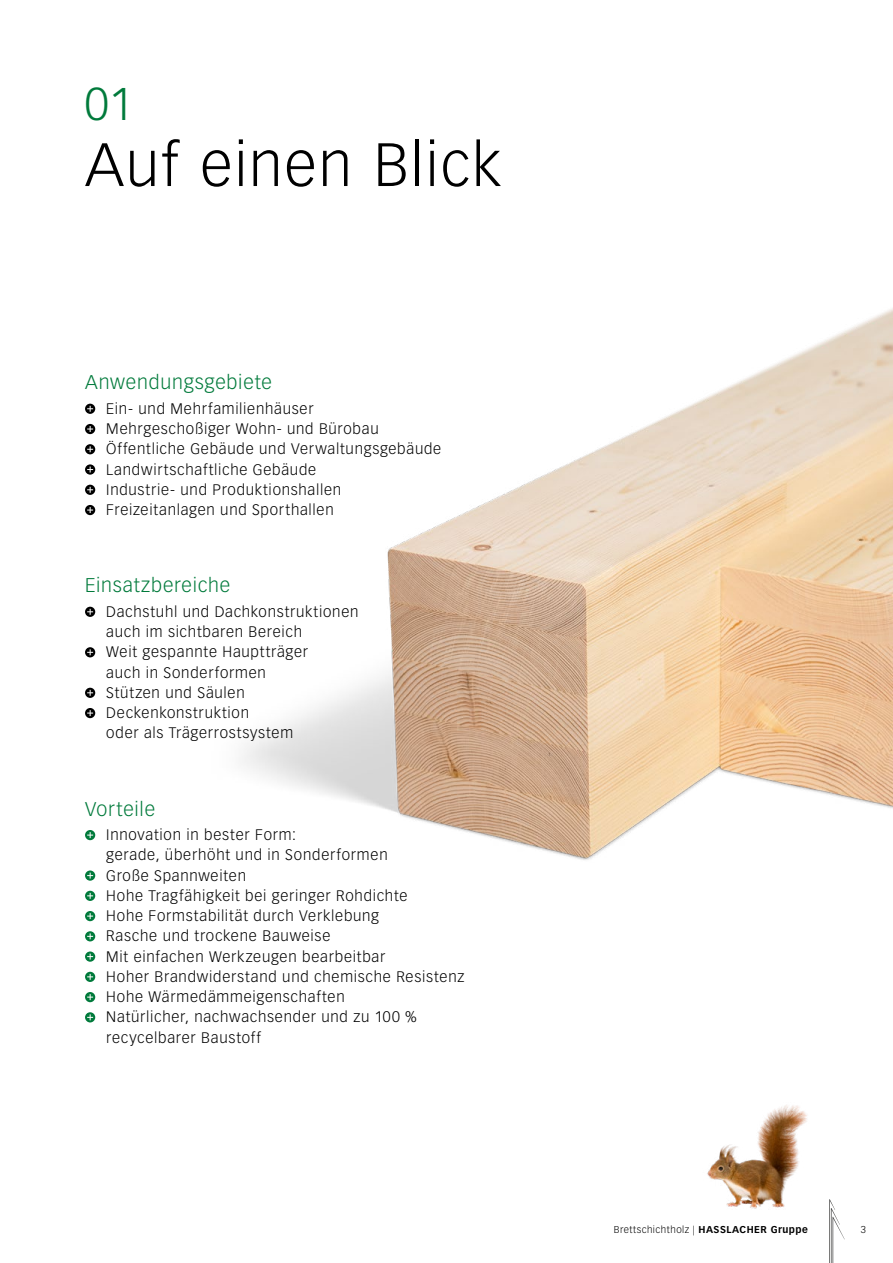
<style>
.page{position:relative;width:893px;height:1263px;background:#fff}
.page>*{position:absolute;margin:0;border:0;box-sizing:border-box;transform-origin:0 0}
.t1{font:300 60px "Vectora LT Pro";letter-spacing:.03em;color:#000}
.t2{font:300 45px "Vectora LT Pro";color:#007a3b}
.t3{font:300 19.5px "Vectora LT Pro";letter-spacing:.04em;color:#007a3b}
.t4{font:300 15px/20.2px "Vectora LT Pro";letter-spacing:.05em;color:#000}
.t5{font:300 9.75px "Vectora LT Pro";letter-spacing:.05em;color:#000}
.s1{font-weight:700}
</style>
<div class="page">
<img style="left:707px;top:1105px;width:100px;height:104px">
<img style="left:242px;top:308px;width:651px;height:552px">
<svg style="left:85px;top:404px;width:10px;height:10px"></svg>
<svg style="left:87px;top:406px;width:6px;height:6px"></svg>
<svg style="left:85px;top:424px;width:10px;height:10px"></svg>
<svg style="left:87px;top:426px;width:6px;height:6px"></svg>
<svg style="left:85px;top:444px;width:10px;height:10px"></svg>
<svg style="left:87px;top:446px;width:6px;height:6px"></svg>
<svg style="left:85px;top:464px;width:10px;height:11px"></svg>
<svg style="left:87px;top:466px;width:6px;height:6px"></svg>
<svg style="left:85px;top:485px;width:10px;height:10px"></svg>
<svg style="left:87px;top:487px;width:6px;height:6px"></svg>
<svg style="left:85px;top:505px;width:10px;height:10px"></svg>
<svg style="left:87px;top:507px;width:6px;height:6px"></svg>
<svg style="left:85px;top:607px;width:10px;height:10px"></svg>
<svg style="left:87px;top:609px;width:6px;height:6px"></svg>
<svg style="left:85px;top:647px;width:10px;height:10px"></svg>
<svg style="left:87px;top:649px;width:6px;height:6px"></svg>
<svg style="left:85px;top:688px;width:10px;height:10px"></svg>
<svg style="left:87px;top:690px;width:6px;height:6px"></svg>
<svg style="left:85px;top:708px;width:10px;height:10px"></svg>
<svg style="left:87px;top:710px;width:6px;height:6px"></svg>
<svg style="left:85px;top:830px;width:10px;height:10px"></svg>
<svg style="left:87px;top:832px;width:6px;height:6px"></svg>
<svg style="left:85px;top:870px;width:10px;height:11px"></svg>
<svg style="left:87px;top:873px;width:6px;height:5px"></svg>
<svg style="left:85px;top:891px;width:10px;height:10px"></svg>
<svg style="left:87px;top:893px;width:6px;height:6px"></svg>
<svg style="left:85px;top:911px;width:10px;height:10px"></svg>
<svg style="left:87px;top:913px;width:6px;height:6px"></svg>
<svg style="left:85px;top:931px;width:10px;height:10px"></svg>
<svg style="left:87px;top:933px;width:6px;height:6px"></svg>
<svg style="left:85px;top:951px;width:10px;height:11px"></svg>
<svg style="left:87px;top:954px;width:6px;height:5px"></svg>
<svg style="left:85px;top:972px;width:10px;height:10px"></svg>
<svg style="left:87px;top:974px;width:6px;height:6px"></svg>
<svg style="left:85px;top:992px;width:10px;height:10px"></svg>
<svg style="left:87px;top:994px;width:6px;height:6px"></svg>
<svg style="left:85px;top:1012px;width:10px;height:10px"></svg>
<svg style="left:87px;top:1014px;width:6px;height:6px"></svg>
<svg style="left:829px;top:1199px;width:16px;height:64px"></svg>
<h2 class="t2" style="left:85px;top:77px;width:49px">01</h2>
<h1 class="t1" style="left:85px;top:128px;width:417px">Auf einen Blick</h1>
<h3 class="t3" style="left:85px;top:371px;width:189px">Anwendungsgebiete</h3>
<p class="t4" style="left:106px;top:398px;width:337px">Ein- und Mehrfamilienhäuser Mehrgeschoßiger Wohn- und Bürobau Öffentliche Gebäude und Verwaltungsgebäude Landwirtschaftliche Gebäude<br>Industrie- und Produktionshallen Freizeitanlagen und Sporthallen</p>
<h3 class="t3" style="left:85px;top:574px;width:147px">Einsatzbereiche</h3>
<p class="t4" style="left:106px;top:601px;width:254px">Dachstuhl und Dachkonstruktionen auch im sichtbaren Bereich<br>Weit gespannte Hauptträger<br>auch in Sonderformen<br>Stützen und Säulen<br>Deckenkonstruktion<br>oder als Trägerrostsystem</p>
<h3 class="t3" style="left:85px;top:797px;width:72px">Vorteile</h3>
<p class="t4" style="left:106px;top:825px;width:360px">Innovation in bester Form:<br>gerade, überhöht und in Sonderformen<br>Große Spannweiten<br>Hohe Tragfähigkeit bei geringer Rohdichte<br>Hohe Formstabilität durch Verklebung<br>Rasche und trockene Bauweise<br>Mit einfachen Werkzeugen bearbeitbar<br>Hoher Brandwiderstand und chemische Resistenz Hohe Wärmedämmeigenschaften<br>Natürlicher, nachwachsender und zu 100 % recycelbarer Baustoff</p>
<p class="t5" style="left:614px;top:1224px;width:196px">Brettschichtholz | <span class="s1">HASSLACHER Gruppe</span></p>
<p class="t5" style="left:861px;top:1224px;width:7px">3</p>
</div>
